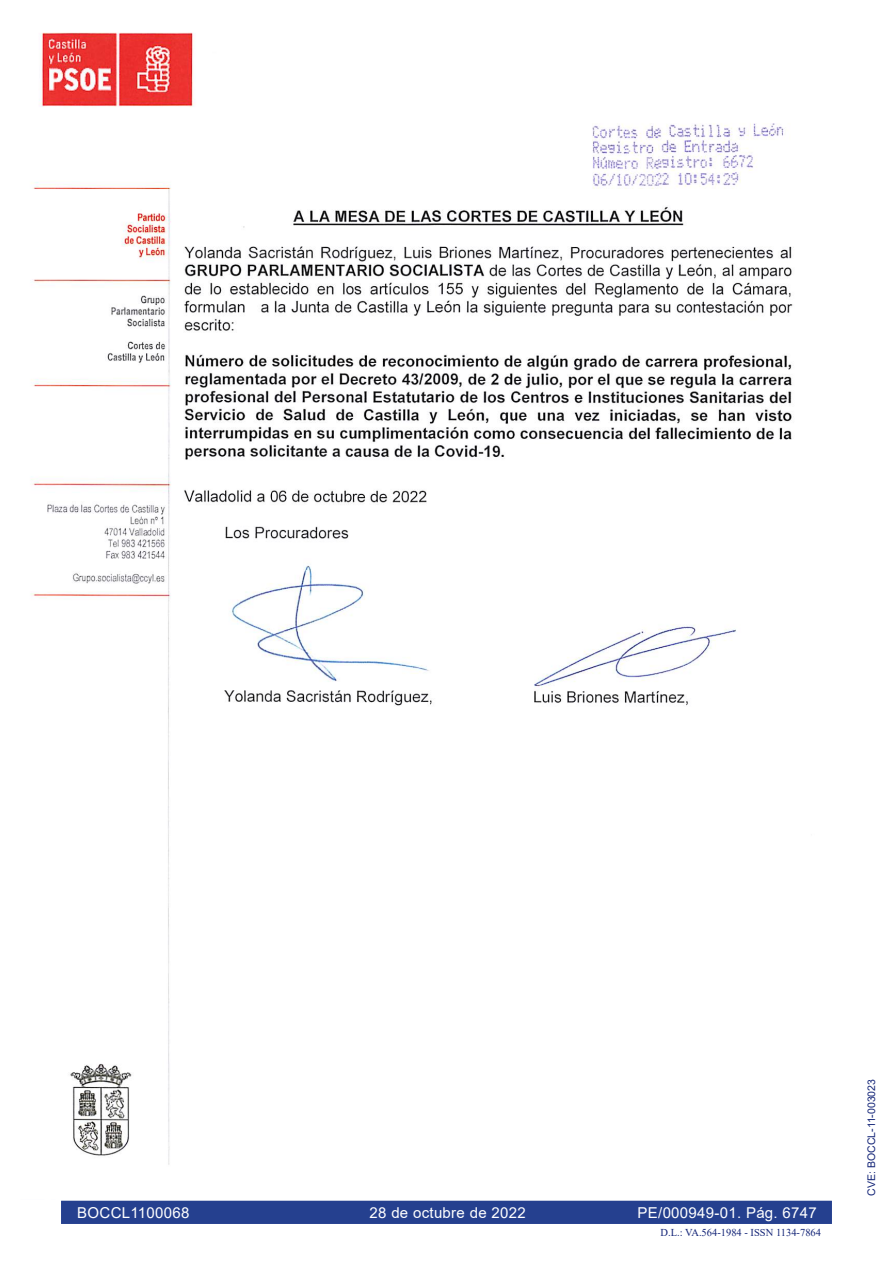
<style>
.page{position:relative;width:893px;height:1263px;background:#fff}
.page>*{position:absolute;margin:0;border:0;box-sizing:border-box;transform-origin:0 0}
.E_CVE{font:15px "Arial";letter-spacing:.02em;color:#fff}
.t1{font:10.5px "Times New Roman";color:#132477}
.t2{font:10.5px "Arial";color:#132477}
</style>
<div class="page">
<div style="left:60px;top:1200px;width:773px;height:25px;background:#25408f"></div>
<div style="left:60px;top:1199px;width:773px;height:26px;border:2px solid #fff"></div>
<img style="left:31px;top:32px;width:802px;height:1168px">
<p class="E_CVE" style="left:77px;top:1202px;width:114px">BOCCL1100068</p>
<p class="E_CVE" style="left:370px;top:1202px;width:158px">28 de octubre de 2022</p>
<p class="E_CVE" style="left:638px;top:1202px;width:181px">PE/000949-01. Pág. 6747</p>
<p class="t1" style="left:661px;top:1225px;width:162px">D.L.: VA.564-1984 - ISSN 1134-7864</p>
<p class="t2" style="left:864px;top:1195px;width:118px;rotate:-90deg">CVE: BOCCL-11-003023</p>
</div>
